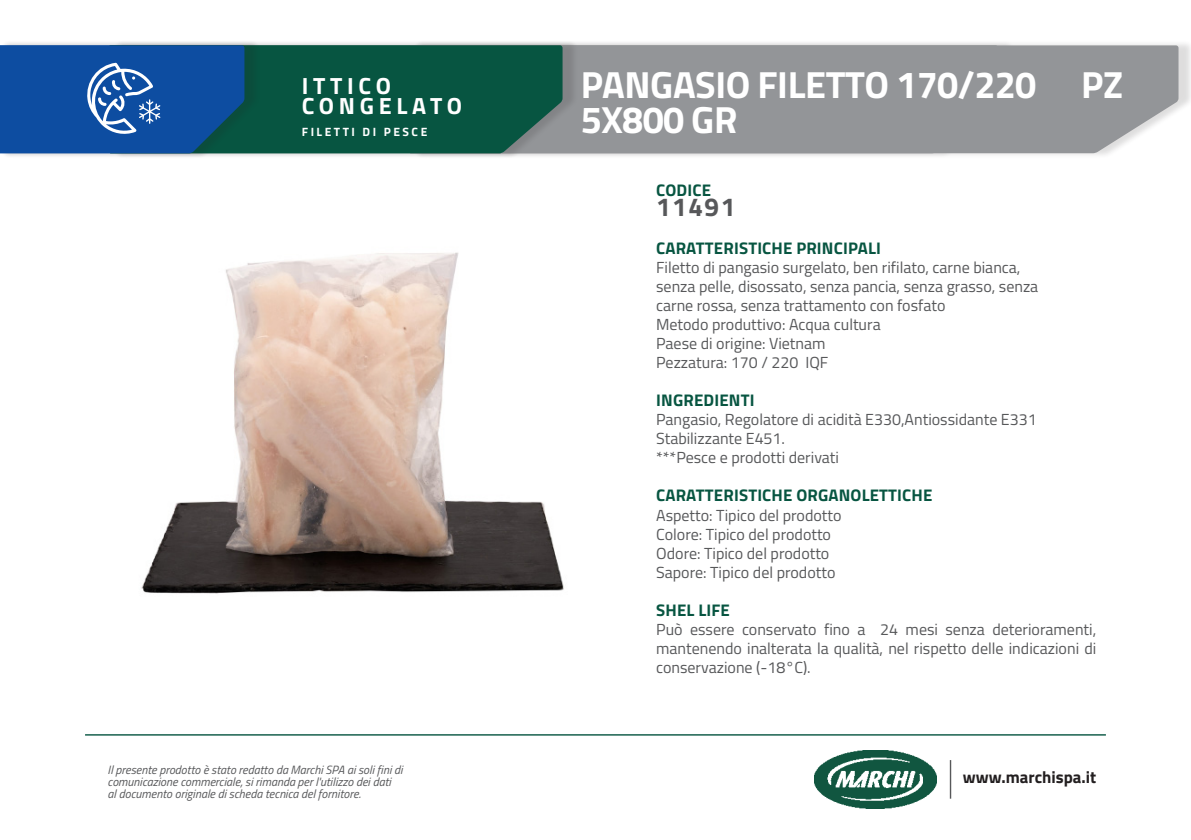
<style>
.page{position:relative;width:1191px;height:840px;background:#fff}
.page>*{position:absolute;margin:0;border:0;box-sizing:border-box;transform-origin:0 0}
.t1{font:700 37.8px/34.2px "Titillium Web";letter-spacing:-.01em;color:#fff}
.t2{font:700 37.8px "Titillium Web";letter-spacing:.03em;color:#fff}
.t3{font:700 26px "Titillium Web";letter-spacing:.06em;color:#57585a}
.t4{font:700 23.4px/19.8px "Titillium Web";letter-spacing:.2em;color:#fff}
.t5{font:700 16.8px "Titillium Web";letter-spacing:.01em;color:#075541}
.t6{font:700 16.8px "Titillium Web";color:#231f20}
.t7{font:16px/19px "Titillium Web";color:#57585a;text-align:justify}
.t8{font:italic 12px/12px "Titillium Web";color:#57585a}
.t9{font:700 12px "Titillium Web";letter-spacing:.21em;color:#fff}
</style>
<div class="page">
<hr style="left:949px;top:759px;width:2px;height:39px;background:#57585a">
<img style="left:814px;top:750px;width:122px;height:58px">
<hr style="left:85px;top:733px;width:1021px;height:2px;background:#075541">
<div style="left:413px;top:40px;width:778px;height:119px;background:#231f20;opacity:.15"></div>
<div style="left:578px;top:45px;width:600px;height:108px;background:#939598"></div>
<div style="left:113px;top:40px;width:465px;height:119px;background:#231f20;opacity:.15"></div>
<div style="left:260px;top:45px;width:302px;height:108px;background:#075541"></div>
<div style="left:0;top:40px;width:260px;height:119px;background:#231f20;opacity:.15"></div>
<svg style="left:0;top:45px;width:244px;height:108px;background:#1956a0"></svg>
<img style="left:141px;top:252px;width:423px;height:342px">
<p class="t4" style="left:302px;top:75px;width:162px">ITTICO<br>CONGELATO</p>
<p class="t9" style="left:302px;top:123px;width:127px">FILETTI DI PESCE</p>
<p class="t4" style="left:302px;top:92px;width:91px">ITTICO</p>
<p class="t8" style="left:108px;top:762px;width:296px">Il presente prodotto è stato redatto da Marchi SPA ai soli fini di comunicazione commerciale, si rimanda per l'utilizzo dei dati<br>al documento originale di scheda tecnica del fornitore.</p>
<p class="t1" style="left:581px;top:66px;width:544px">PANGASIO FILETTO 170/220 PZ<br>5X800 GR</p>
<p class="t2" style="left:617px;top:79px;width:231px">Crudo veneto</p>
<p class="t5" style="left:656px;top:177px;width:56px">CODICE</p>
<p class="t3" style="left:656px;top:187px;width:81px">11491</p>
<p class="t5" style="left:656px;top:235px;width:226px">CARATTERISTICHE PRINCIPALI</p>
<p class="t7" style="left:656px;top:257px;width:366px">Filetto di pangasio surgelato, ben rifilato, carne bianca,</p>
<p class="t7" style="left:656px;top:276px;width:383px">senza pelle, disossato, senza pancia, senza grasso, senza</p>
<p class="t7" style="left:656px;top:295px;width:291px">carne rossa, senza trattamento con fosfato</p>
<p class="t7" style="left:656px;top:314px;width:226px">Metodo produttivo: Acqua cultura</p>
<p class="t7" style="left:656px;top:333px;width:171px">Paese di origine: Vietnam</p>
<p class="t7" style="left:656px;top:352px;width:174px">Pezzatura: 170 / 220 IQF</p>
<p class="t5" style="left:656px;top:387px;width:100px">INGREDIENTI</p>
<p class="t7" style="left:656px;top:409px;width:382px">Pangasio, Regolatore di acidità E330,Antiossidante E331</p>
<p class="t7" style="left:656px;top:428px;width:130px">Stabilizzante E451.</p>
<p class="t7" style="left:656px;top:447px;width:184px">***Pesce e prodotti derivati</p>
<p class="t5" style="left:656px;top:482px;width:278px">CARATTERISTICHE ORGANOLETTICHE</p>
<p class="t7" style="left:656px;top:504px;width:187px">Aspetto: Tipico del prodotto</p>
<p class="t7" style="left:656px;top:523px;width:176px">Colore: Tipico del prodotto</p>
<p class="t7" style="left:656px;top:542px;width:175px">Odore: Tipico del prodotto</p>
<p class="t7" style="left:656px;top:561px;width:181px">Sapore: Tipico del prodotto</p>
<p class="t5" style="left:656px;top:596px;width:75px">SHEL LIFE</p>
<p class="t7" style="left:656px;top:618px;width:441px">Può essere conservato fino a 24 mesi senza deterioramenti, mantenendo inalterata la qualità, nel rispetto delle indicazioni di conservazione (-18°C).</p>
<p class="t6" style="left:963px;top:764px;width:135px">www.marchispa.it</p>
</div>
